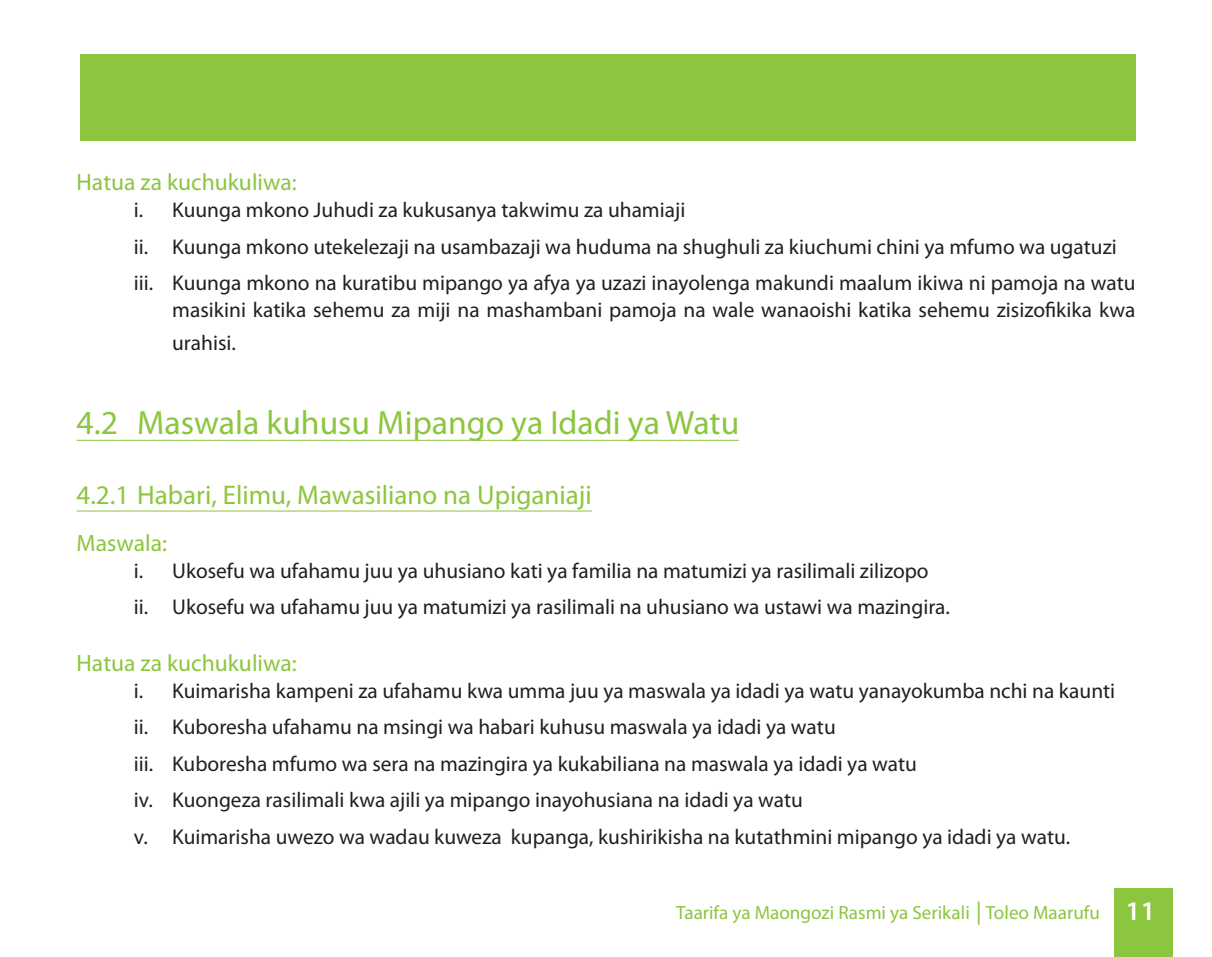
<style>
.page{position:relative;width:1212px;height:957px;background:#fff}
.page>*{position:absolute;margin:0;border:0;box-sizing:border-box;transform-origin:0 0}
.t1{font:33.75px "Myriad Pro";color:#8cc63f}
.t2{font:27px "Myriad Pro";color:#8cc63f}
.t3{font:23.62px "Myriad Pro";color:#8cc63f}
.t4{font:21.38px/36.7px "Myriad Pro";color:#231f20}
.t5{font:19.12px "Myriad Pro";color:#8cc63f}
.s1{font-family:"Arial"}
.s2{font-weight:600;font-size:27px;color:#fff}
</style>
<div class="page">
<div style="left:1114px;top:888px;width:59px;height:69px;background:#8cc63f"></div>
<div style="left:80px;top:54px;width:1055px;height:86px;background:#8cc63f"></div>
<hr style="left:77px;top:440px;width:662px;height:1px;background:#8cc63f">
<hr style="left:77px;top:511px;width:515px;height:1px;background:#8cc63f">
<p class="t3" style="left:77px;top:173px;width:222px">Hatua za kuchukuliwa:</p>
<p class="t4" style="left:134px;top:194px;width:1003px">i. Kuunga mkono Juhudi za kukusanya takwimu za uhamiaji<br>ii. Kuunga mkono utekelezaji na usambazaji wa huduma na shughuli za kiuchumi chini ya mfumo wa ugatuzi iii. Kuunga mkono na kuratibu mipango ya afya ya uzazi inayolenga makundi maalum ikiwa ni pamoja na watu</p>
<p class="t4" style="left:172px;top:296px;width:965px;line-height:32.6px">masikini katika sehemu za miji na mashambani pamoja na wale wanaoishi katika sehemu zisizofikika kwa urahisi.</p>
<h1 class="t1" style="left:77px;top:409px;width:664px">4.2 Maswala kuhusu Mipango ya Idadi ya Watu</h1>
<p class="t2" style="left:77px;top:485px;width:517px">4.2.1 Habari, Elimu, Mawasiliano na Upiganiaji</p>
<p class="t3" style="left:77px;top:534px;width:92px">Maswala:</p>
<p class="t4" style="left:134px;top:554px;width:817px">i. Ukosefu wa ufahamu juu ya uhusiano kati ya familia na matumizi ya rasilimali zilizopo<br>ii. Ukosefu wa ufahamu juu ya matumizi ya rasilimali na uhusiano wa ustawi wa mazingira.</p>
<p class="t3" style="left:77px;top:654px;width:222px">Hatua za kuchukuliwa:</p>
<p class="t4" style="left:134px;top:674px;width:983px">i. Kuimarisha kampeni za ufahamu kwa umma juu ya maswala ya idadi ya watu yanayokumba nchi na kaunti ii. Kuboresha ufahamu na msingi wa habari kuhusu maswala ya idadi ya watu<br>iii. Kuboresha mfumo wa sera na mazingira ya kukabiliana na maswala ya idadi ya watu<br>iv. Kuongeza rasilimali kwa ajili ya mipango inayohusiana na idadi ya watu<br>v. Kuimarisha uwezo wa wadau kuweza kupanga, kushirikisha na kutathmini mipango ya idadi ya watu.</p>
<p class="t5" style="left:676px;top:905px;width:480px">Taarifa ya Maongozi Rasmi ya Serikali <span class="s1">│</span>Toleo Maarufu <span class="s2">11</span></p>
</div>
